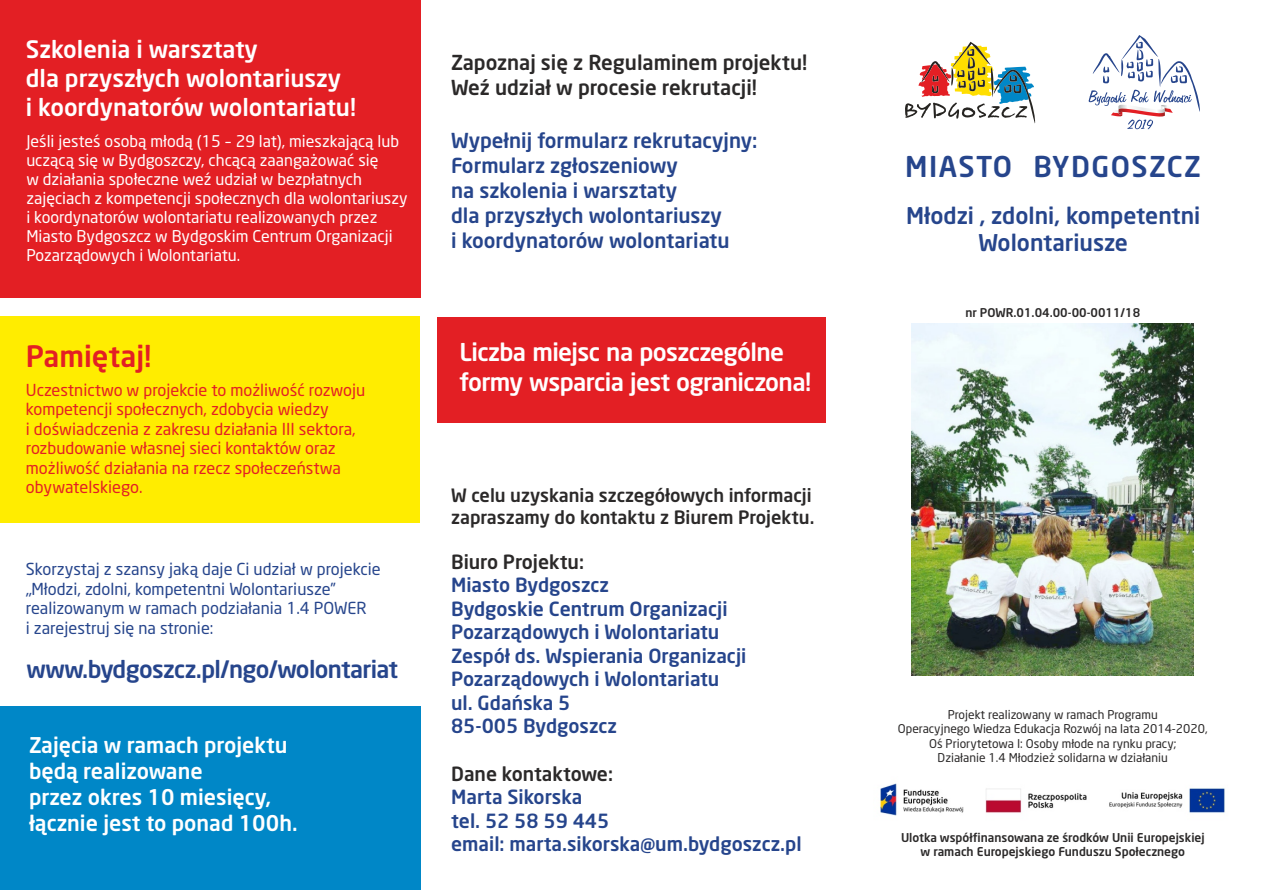
<style>
.page{position:relative;width:1263px;height:893px;background:#fff}
.page>*{position:absolute;margin:0;border:0;box-sizing:border-box;transform-origin:0 0}
.t1{font:500 29.1px "Neo Sans Pl";color:#e31f24}
.t2{font:500 28.35px "Neo Sans Pl";letter-spacing:.05em;color:#26458c}
.t3{font:500 24.3px/29.5px "Neo Sans Pl";letter-spacing:-.025em;color:#fff}
.t4{font:500 23.85px "Neo Sans Pl";letter-spacing:-.025em;color:#26458c}
.t5{font:500 23.7px/29px "Neo Sans Pl";color:#fff}
.t6{font:500 22.8px/27.8px "Neo Sans Pl";color:#26458c;text-align:center}
.t7{font:500 21.45px/26.1px "Neo Sans Pl";color:#fff}
.t8{font:500 20.4px/24.9px "Neo Sans Pl";color:#26458c}
.t9{font:500 20.4px/24.9px "Neo Sans Pl";color:#2b2929}
.t10{font:500 19.35px/23.5px "Neo Sans Pl";color:#26458c}
.t11{font:500 19.35px "Neo Sans Pl";color:#2b2929}
.t12{font:500 18.15px/22px "Neo Sans Pl";color:#2b2929}
.t13{font:16.35px/19.5px "Neo Sans Pl";color:#e31f24}
.t14{font:16.35px/19.5px "Neo Sans Pl";color:#26458c}
.t15{font:16.05px/19.2px "Neo Sans Pl";color:#fff}
.t16{font:12px/14.4px "Neo Sans Pl";color:#2b2929;text-align:center}
.t17{font:500 12px/14.5px "Neo Sans Pl";color:#2b2929;text-align:center}
</style>
<div class="page">
<div style="left:437px;top:318px;width:389px;height:105px;background:#e31f24"></div>
<div style="left:0;top:316px;width:420px;height:206px;background:#ffed00"></div>
<div style="left:0;top:0;width:421px;height:298px;background:#e31f24"></div>
<div style="left:0;top:706px;width:421px;height:184px;background:#0087c7"></div>
<img style="left:911px;top:323px;width:282px;height:353px">
<img style="left:880px;top:783px;width:345px;height:33px">
<svg style="left:905px;top:42px;width:130px;height:81px"></svg>
<svg style="left:1088px;top:35px;width:112px;height:94px"></svg>
<h3 class="t5" style="left:26px;top:37px;width:332px">Szkolenia i warsztaty<br>dla przyszłych wolontariuszy<br>i koordynatorów wolontariatu!</h3>
<p class="t15" style="left:26px;top:132px;width:383px">Jeśli jesteś osobą młodą (15 – 29 lat), mieszkającą lub uczącą się w Bydgoszczy, chcącą zaangażować się<br>w działania społeczne weź udział w bezpłatnych zajęciach z kompetencji społecznych dla wolontariuszy i koordynatorów wolontariatu realizowanych przez Miasto Bydgoszcz w Bydgoskim Centrum Organizacji Pozarządowych i Wolontariatu.</p>
<h1 class="t1" style="left:26px;top:344px;width:127px">Pamiętaj!</h1>
<p class="t13" style="left:26px;top:381px;width:341px">Uczestnictwo w projekcie to możliwość rozwoju kompetencji społecznych, zdobycia wiedzy<br>i doświadczenia z zakresu działania III sektora, rozbudowanie własnej sieci kontaktów oraz możliwość działania na rzecz społeczeństwa obywatelskiego.</p>
<p class="t14" style="left:26px;top:561px;width:356px">Skorzystaj z szansy jaką daje Ci udział w projekcie „Młodzi, zdolni, kompetentni Wolontariusze” realizowanym w ramach podziałania 1.4 POWER<br>i zarejestruj się na stronie:</p>
<h3 class="t4" style="left:27px;top:660px;width:373px">www.bydgoszcz.pl/ngo/wolontariat</h3>
<h3 class="t7" style="left:29px;top:734px;width:270px">Zajęcia w ramach projektu będą realizowane<br>przez okres 10 miesięcy, łącznie jest to ponad 100h.</h3>
<p class="t9" style="left:451px;top:52px;width:358px">Zapoznaj się z Regulaminem projektu!<br>Weź udział w procesie rekrutacji!</p>
<p class="t8" style="left:451px;top:130px;width:308px">Wypełnij formularz rekrutacyjny:<br>Formularz zgłoszeniowy<br>na szkolenia i warsztaty<br>dla przyszłych wolontariuszy<br>i koordynatorów wolontariatu</p>
<h3 class="t3" style="left:460px;top:339px;width:353px">Liczba miejsc na poszczególne formy wsparcia jest ograniczona!</h3>
<p class="t12" style="left:451px;top:486px;width:365px">W celu uzyskania szczegółowych informacji zapraszamy do kontaktu z Biurem Projektu.</p>
<p class="t11" style="left:451px;top:553px;width:134px">Biuro Projektu:</p>
<p class="t10" style="left:451px;top:575px;width:297px">Miasto Bydgoszcz<br>Bydgoskie Centrum Organizacji<br>Pozarządowych i Wolontariatu<br>Zespół ds. Wspierania Organizacji<br>Pozarządowych i Wolontariatu<br>ul. Gdańska 5<br>85-005 Bydgoszcz</p>
<p class="t11" style="left:451px;top:766px;width:163px">Dane kontaktowe:</p>
<p class="t10" style="left:451px;top:787px;width:352px">Marta Sikorska<br>tel. 52 58 59 445<br>email: marta.sikorska@um.bydgoszcz.pl</p>
<h2 class="t2" style="left:905px;top:154px;width:297px">MIASTO BYDGOSZCZ</h2>
<h3 class="t6" style="left:906px;top:203px;width:296px">Młodzi , zdolni, kompetentni<br>Wolontariusze</h3>
<p class="t17" style="left:965px;top:306px;width:176px">nr POWR.01.04.00-00-0011/18</p>
<p class="t16" style="left:898px;top:708px;width:311px">Projekt realizowany w ramach Programu<br>Operacyjnego Wiedza Edukacja Rozwój na lata 2014-2020, Oś Priorytetowa I: Osoby młode na rynku pracy;<br>Działanie 1.4 Młodzież solidarna w działaniu</p>
<p class="t17" style="left:901px;top:831px;width:305px">Ulotka współfinansowana ze środków Unii Europejskiej w ramach Europejskiego Funduszu Społecznego</p>
</div>
